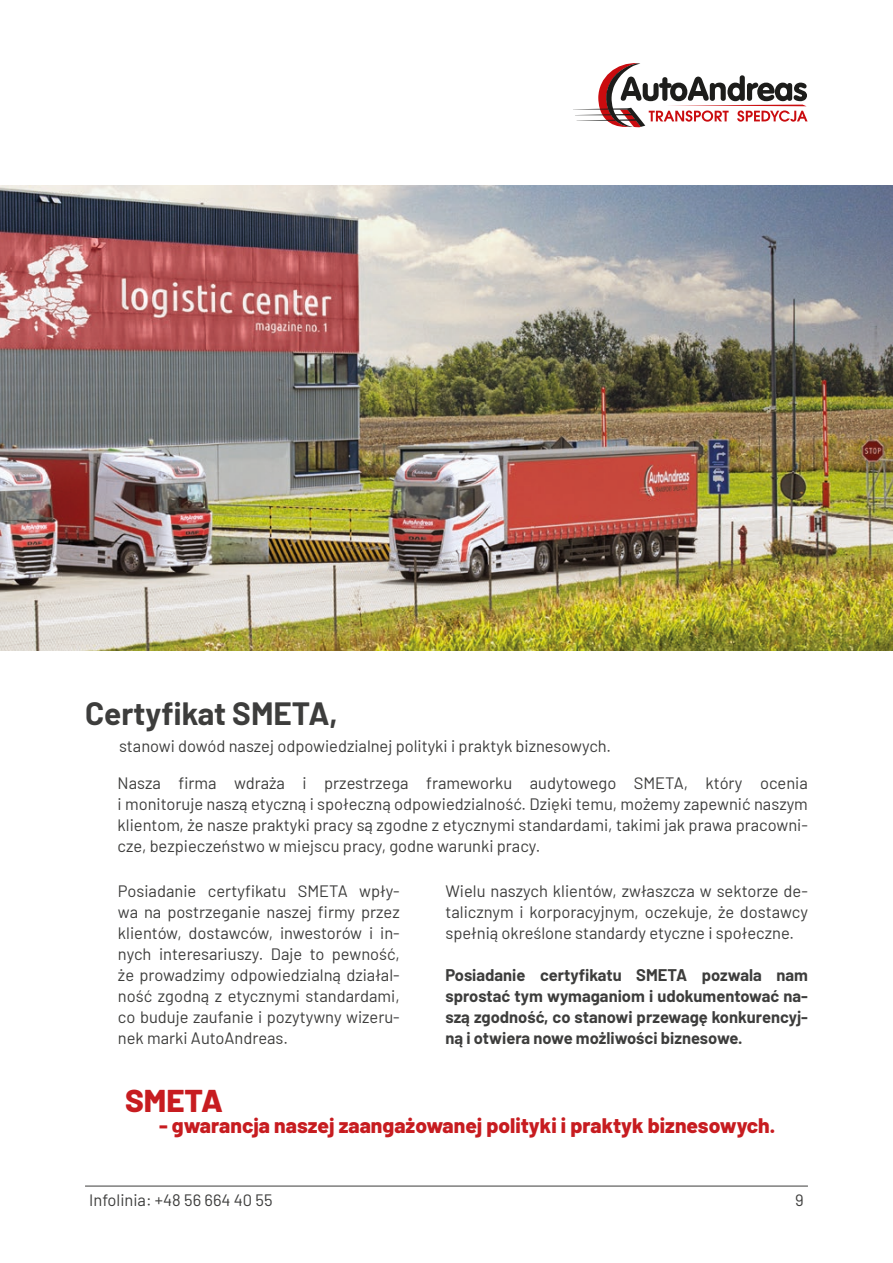
<style>
.page{position:relative;width:893px;height:1263px;background:#fff}
.page>*{position:absolute;margin:0;border:0;box-sizing:border-box;transform-origin:0 0}
.t1{font:700 31.5px "Barlow";color:#3d3d3c}
.t2{font:800 31.5px "Barlow";color:#c71c20}
.t3{font:800 21px "Barlow";color:#c71c20}
.t4{font:16.5px/21px "Barlow";color:#3d3d3c;text-align:justify}
.t5{font:700 16.5px/21px "Barlow";color:#3d3d3c;text-align:justify}
</style>
<div class="page">
<svg style="left:573px;top:63px;width:235px;height:65px"></svg>
<hr style="left:85px;top:1186px;width:723px;height:1px;background:#3d3d3c">
<img style="left:0;top:186px;width:893px;height:465px">
<h1 class="t1" style="left:85px;top:690px;width:254px">Certyfikat SMETA,</h1>
<p class="t4" style="left:119px;top:734px;width:493px">stanowi dowód naszej odpowiedzialnej polityki i praktyk biznesowych.</p>
<p class="t4" style="left:118px;top:771px;width:692px">Nasza firma wdraża i przestrzega frameworku audytowego SMETA, który ocenia i monitoruje naszą etyczną i społeczną odpowiedzialność. Dzięki temu, możemy zapewnić naszym klientom, że nasze praktyki pracy są zgodne z etycznymi standardami, takimi jak prawa pracowni&shy;cze, bezpieczeństwo w miejscu pracy, godne warunki pracy.</p>
<p class="t4" style="left:118px;top:879px;width:283px">Posiadanie certyfikatu SMETA wpły&shy;wa na postrzeganie naszej firmy przez klientów, dostawców, inwestorów i in&shy;nych interesariuszy. Daje to pewność, że prowadzimy odpowiedzialną działal&shy;ność zgodną z etycznymi standardami, co buduje zaufanie i pozytywny wizeru&shy;nek marki AutoAndreas.</p>
<p class="t4" style="left:445px;top:879px;width:364px">Wielu naszych klientów, zwłaszcza w sektorze de&shy;talicznym i korporacyjnym, oczekuje, że dostawcy spełnią określone standardy etyczne i społeczne.</p>
<p class="t5" style="left:445px;top:963px;width:364px">Posiadanie certyfikatu SMETA pozwala nam sprostać tym wymaganiom i udokumentować na&shy;szą zgodność, co stanowi przewagę konkurencyj&shy;ną i otwiera nowe możliwości biznesowe.</p>
<h1 class="t2" style="left:125px;top:1077px;width:99px">SMETA</h1>
<p class="t3" style="left:159px;top:1110px;width:618px">- gwarancja naszej zaangażowanej polityki i praktyk biznesowych.</p>
<p class="t4" style="left:89px;top:1188px;width:185px">Infolinia: +48 56 664 40 55</p>
<p class="t4" style="left:795px;top:1188px;width:10px">9</p>
</div>
